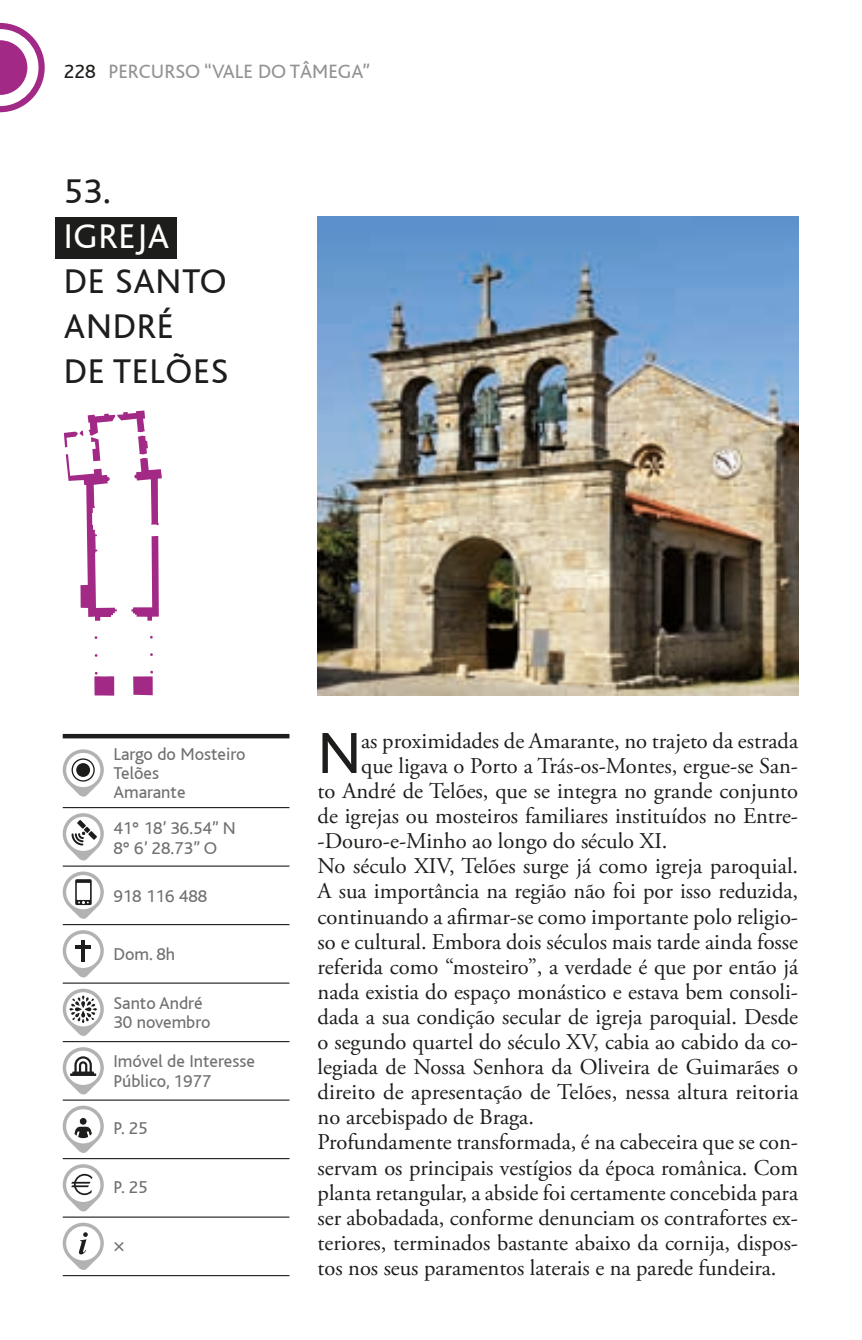
<style>
.page{position:relative;width:862px;height:1340px;background:#fff}
.page>*{position:absolute;margin:0;border:0;box-sizing:border-box;transform-origin:0 0}
.t1{font:60.52px "Bliss";color:#1d1d1b}
.t2{font:36px/45px "Bliss";letter-spacing:.02em;color:#1d1d1b}
.t3{font:36px "Bliss";letter-spacing:.02em;color:#fff}
.t4{font:22.5px "Adobe Garamond Pro";color:#1d1d1b}
.t5{font:20.25px "Bliss";color:#939292}
.t6{font:18px/19.1px "Bliss";color:#70706f}
.s1{color:#1d1d1b}
</style>
<div class="page">
<svg style="left:0;top:23px;width:45px;height:89px"></svg>
<img style="left:317px;top:217px;width:480px;height:478px">
<div style="left:133px;top:676px;width:20px;height:19px;background:#a22986"></div>
<svg style="left:64px;top:410px;width:98px;height:210px"></svg>
<div style="left:95px;top:676px;width:19px;height:19px;background:#a22986"></div>
<hr style="left:63px;top:734px;width:226px;height:4px;background:#1d1d1b">
<hr style="left:63px;top:807px;width:226px;height:1px;background:#1d1d1b">
<hr style="left:63px;top:865px;width:226px;height:1px;background:#1d1d1b">
<hr style="left:63px;top:924px;width:226px;height:1px;background:#1d1d1b">
<hr style="left:63px;top:982px;width:226px;height:1px;background:#1d1d1b">
<hr style="left:63px;top:1041px;width:226px;height:1px;background:#1d1d1b">
<hr style="left:63px;top:1099px;width:226px;height:1px;background:#1d1d1b">
<hr style="left:63px;top:1158px;width:226px;height:1px;background:#1d1d1b">
<hr style="left:63px;top:1216px;width:226px;height:1px;background:#1d1d1b">
<hr style="left:63px;top:1274px;width:226px;height:2px;background:#1d1d1b">
<svg style="left:63px;top:871px;width:41px;height:48px"></svg>
<svg style="left:63px;top:813px;width:41px;height:48px"></svg>
<svg style="left:63px;top:749px;width:41px;height:48px"></svg>
<svg style="left:63px;top:930px;width:41px;height:48px"></svg>
<svg style="left:63px;top:988px;width:41px;height:48px"></svg>
<svg style="left:63px;top:1047px;width:41px;height:48px"></svg>
<svg style="left:63px;top:1105px;width:41px;height:48px"></svg>
<svg style="left:63px;top:1164px;width:41px;height:48px"></svg>
<svg style="left:63px;top:1222px;width:41px;height:48px"></svg>
<div style="left:55px;top:217px;width:122px;height:41px;background:#1d1d1b"></div>
<p class="t5" style="left:64px;top:61px;width:308px"><span class="s1">228</span> PERCURSO “VALE DO TÂMEGA”</p>
<h2 class="t2" style="left:64px;top:169px;width:48px">53.</h2>
<h2 class="t3" style="left:64px;top:217px;width:107px">IGREJA</h2>
<h2 class="t2" style="left:64px;top:259px;width:166px">DE SANTO<br>ANDRÉ<br>DE TELÕES</h2>
<p class="t6" style="left:113px;top:744px;width:134px">Largo do Mosteiro<br>Telões<br>Amarante</p>
<p class="t6" style="left:113px;top:819px;width:124px">41° 18’ 36.54” N<br>8° 6’ 28.73” O</p>
<p class="t6" style="left:113px;top:886px;width:95px">918 116 488</p>
<p class="t6" style="left:113px;top:945px;width:63px">Dom. 8h</p>
<p class="t6" style="left:113px;top:993px;width:99px">Santo André<br>30 novembro</p>
<p class="t6" style="left:113px;top:1052px;width:143px">Imóvel de Interesse<br>Público, 1977</p>
<p class="t6" style="left:113px;top:1118px;width:36px">P. 25</p>
<p class="t6" style="left:113px;top:1177px;width:36px">P. 25</p>
<p class="t6" style="left:113px;top:1236px;width:13px">×</p>
<h1 class="t1" style="left:317px;top:721px;width:45px">N</h1>
<p class="t4" style="left:361px;top:727px;width:438px">as proximidades de Amarante, no trajeto da estrada</p>
<p class="t4" style="left:361px;top:752px;width:438px">que ligava o Porto a Trás-os-Montes, ergue-se San-</p>
<p class="t4" style="left:317px;top:777px;width:481px">to André de Telões, que se integra no grande conjunto</p>
<p class="t4" style="left:317px;top:802px;width:481px">de igrejas ou mosteiros familiares instituídos no Entre-</p>
<p class="t4" style="left:317px;top:827px;width:351px">-Douro-e-Minho ao longo do século XI.</p>
<p class="t4" style="left:317px;top:852px;width:482px">No século XIV, Telões surge já como igreja paroquial.</p>
<p class="t4" style="left:317px;top:877px;width:482px">A sua importância na região não foi por isso reduzida,</p>
<p class="t4" style="left:317px;top:903px;width:482px">continuando a afirmar-se como importante polo religio-</p>
<p class="t4" style="left:317px;top:928px;width:481px">so e cultural. Embora dois séculos mais tarde ainda fosse</p>
<p class="t4" style="left:317px;top:953px;width:482px">referida como “mosteiro”, a verdade é que por então já</p>
<p class="t4" style="left:317px;top:978px;width:482px">nada existia do espaço monástico e estava bem consoli-</p>
<p class="t4" style="left:317px;top:1003px;width:482px">dada a sua condição secular de igreja paroquial. Desde</p>
<p class="t4" style="left:317px;top:1028px;width:482px">o segundo quartel do século XV, cabia ao cabido da co-</p>
<p class="t4" style="left:317px;top:1053px;width:481px">legiada de Nossa Senhora da Oliveira de Guimarães o</p>
<p class="t4" style="left:317px;top:1078px;width:482px">direito de apresentação de Telões, nessa altura reitoria</p>
<p class="t4" style="left:317px;top:1103px;width:218px">no arcebispado de Braga.</p>
<p class="t4" style="left:317px;top:1128px;width:481px">Profundamente transformada, é na cabeceira que se con-</p>
<p class="t4" style="left:317px;top:1153px;width:481px">servam os principais vestígios da época românica. Com</p>
<p class="t4" style="left:317px;top:1178px;width:481px">planta retangular, a abside foi certamente concebida para</p>
<p class="t4" style="left:317px;top:1204px;width:481px">ser abobadada, conforme denunciam os contrafortes ex-</p>
<p class="t4" style="left:317px;top:1229px;width:481px">teriores, terminados bastante abaixo da cornija, dispos-</p>
<p class="t4" style="left:317px;top:1254px;width:460px">tos nos seus paramentos laterais e na parede fundeira.</p>
</div>
